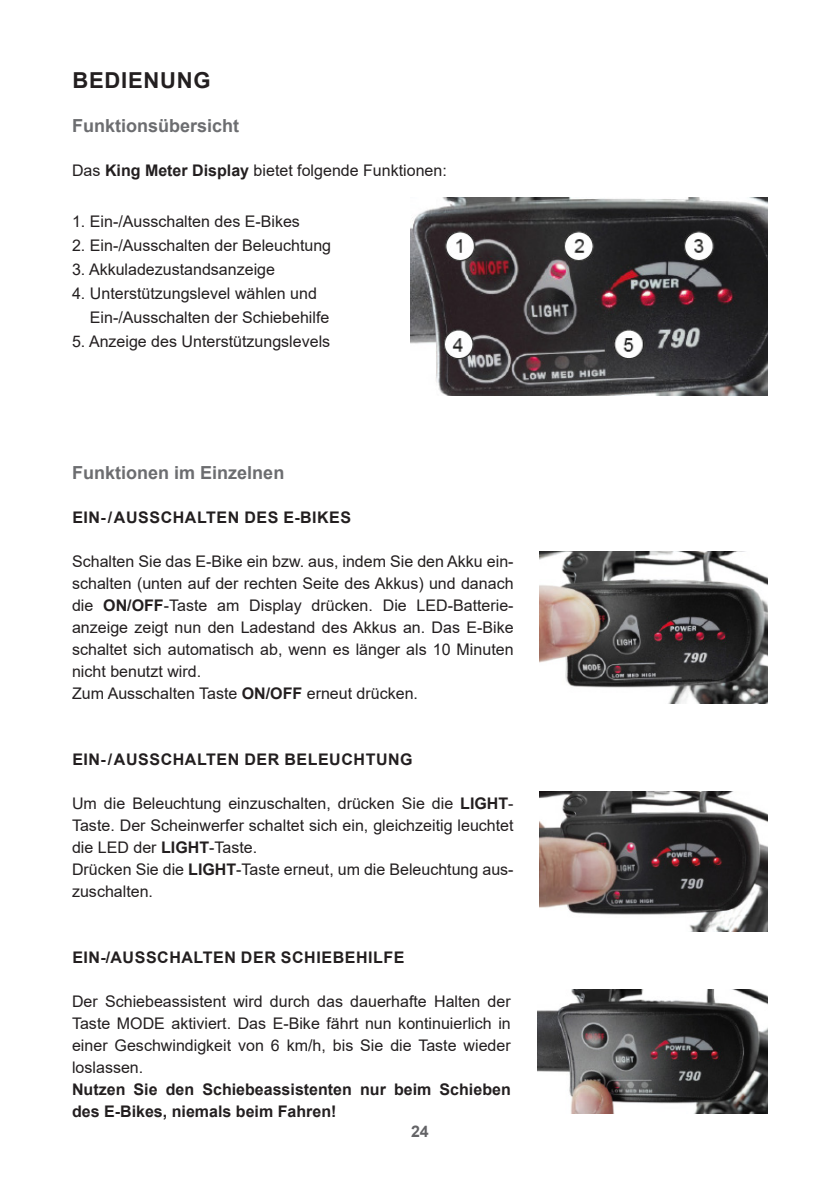
<style>
.page{position:relative;width:840px;height:1191px;background:#fff}
.page>*{position:absolute;margin:0;border:0;box-sizing:border-box;transform-origin:0 0}
.Kapitel-Titel{font:700 22px "Arial";letter-spacing:.035em;color:#231f20}
.Kapitel-Untertitel{font:700 18px "Arial";color:#6c6d70}
.Fließtext{font:16px/22px "Arial";color:#231f20;text-align:justify}
.Subhead{font:700 16px "Arial";letter-spacing:.035em;color:#231f20}
.Fließtext-2{font:700 16px/22px "Arial";color:#231f20}
.t1{font:700 16px "Arial";color:#636366}
.s1{font-weight:700}
</style>
<div class="page">
<img style="left:410px;top:197px;width:357px;height:199px">
<img style="left:539px;top:551px;width:228px;height:152px">
<img style="left:539px;top:791px;width:228px;height:140px">
<img style="left:537px;top:989px;width:230px;height:124px">
<p class="Kapitel-Titel" style="left:72px;top:65px;width:140px">BEDIENUNG</p>
<p class="Kapitel-Untertitel" style="left:72px;top:113px;width:169px">Funktionsübersicht</p>
<p class="Fließtext" style="left:72px;top:159px;width:376px">Das <span class="s1">King Meter Display</span> bietet folgende Funktionen:</p>
<p class="Fließtext" style="left:72px;top:210px;width:229px">1. Ein-/Ausschalten des E-Bikes</p>
<p class="Fließtext" style="left:72px;top:234px;width:260px">2. Ein-/Ausschalten der Beleuchtung</p>
<p class="Fließtext" style="left:72px;top:258px;width:204px">3. Akkuladezustandsanzeige</p>
<p class="Fließtext" style="left:72px;top:282px;width:246px">4. Unterstützungslevel wählen und</p>
<p class="Fließtext" style="left:90px;top:306px;width:241px">Ein-/Ausschalten der Schiebehilfe</p>
<p class="Fließtext" style="left:72px;top:330px;width:259px">5. Anzeige des Unterstützungslevels</p>
<p class="Kapitel-Untertitel" style="left:72px;top:460px;width:214px">Funktionen im Einzelnen</p>
<p class="Subhead" style="left:72px;top:506px;width:280px">EIN-/AUSSCHALTEN DES E-BIKES</p>
<p class="Fließtext" style="left:72px;top:550px;width:443px">Schalten Sie das E-Bike ein bzw. aus, indem Sie den Akku ein&shy;schalten (unten auf der rechten Seite des Akkus) und danach die <span class="s1">ON/OFF</span>-Taste am Display drücken. Die LED-Batterie&shy;anzeige zeigt nun den Ladestand des Akkus an. Das E-Bike schaltet sich automatisch ab, wenn es länger als 10 Minuten nicht benutzt wird.</p>
<p class="Fließtext" style="left:72px;top:682px;width:347px">Zum Ausschalten Taste <span class="s1">ON/OFF</span> erneut drücken.</p>
<p class="Subhead" style="left:72px;top:748px;width:342px">EIN-/AUSSCHALTEN DER BELEUCHTUNG</p>
<p class="Fließtext" style="left:72px;top:792px;width:443px">Um die Beleuchtung einzuschalten, drücken Sie die <span class="s1">LIGHT</span>-Taste. Der Scheinwerfer schaltet sich ein, gleichzeitig leuchtet die LED der <span class="s1">LIGHT</span>-Taste.</p>
<p class="Fließtext" style="left:72px;top:858px;width:443px">Drücken Sie die <span class="s1">LIGHT</span>-Taste erneut, um die Beleuchtung aus&shy;zuschalten.</p>
<p class="Subhead" style="left:72px;top:946px;width:333px">EIN-/AUSSCHALTEN DER SCHIEBEHILFE</p>
<p class="Fließtext" style="left:72px;top:990px;width:440px">Der Schiebeassistent wird durch das dauerhafte Halten der Taste MODE aktiviert. Das E-Bike fährt nun kontinuierlich in einer Geschwindigkeit von 6 km/h, bis Sie die Taste wieder loslassen.</p>
<p class="Fließtext-2" style="left:72px;top:1078px;width:440px">Nutzen Sie den Schiebeassistenten nur beim Schieben des E-Bikes, niemals beim Fahren!</p>
<p class="t1" style="left:411px;top:1120px;width:19px">24</p>
</div>
